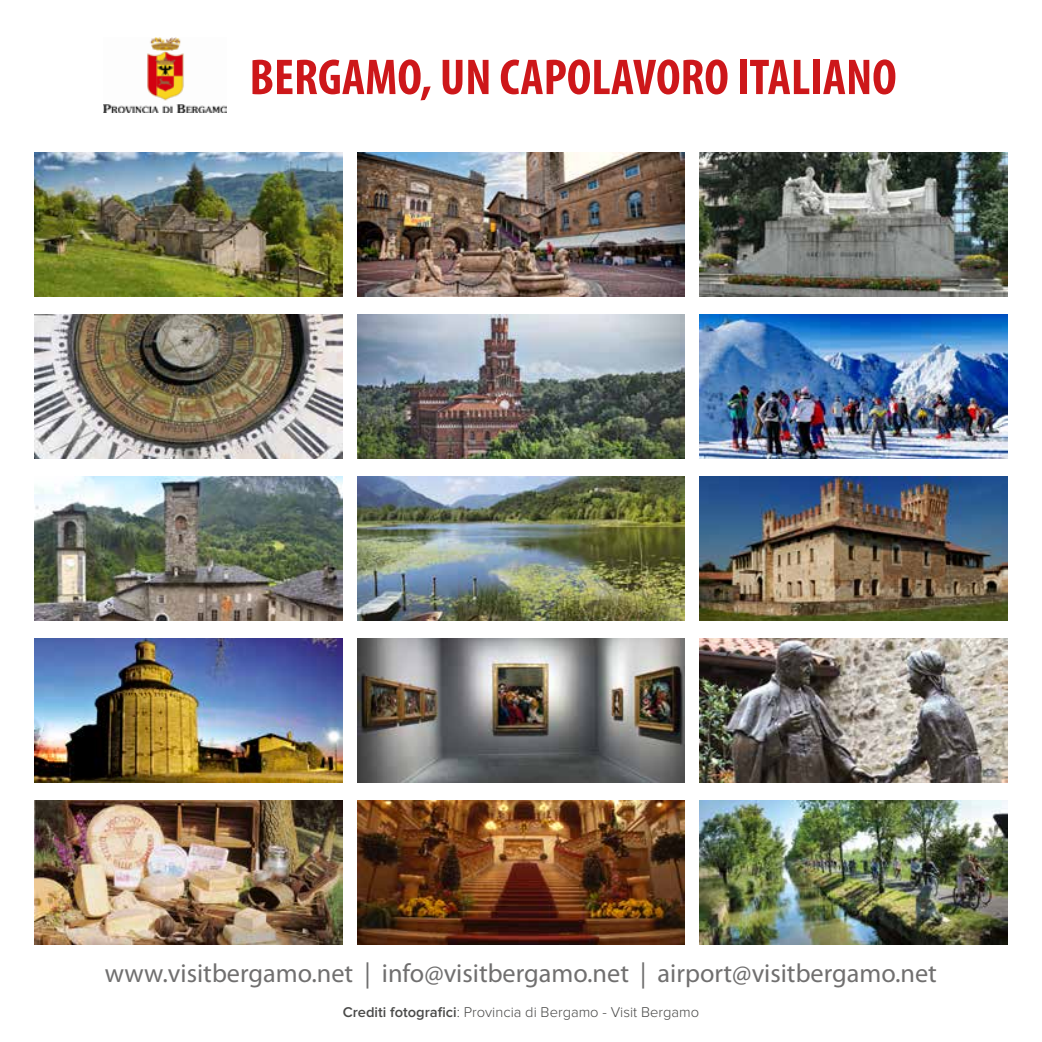
<style>
.page{position:relative;width:1042px;height:1042px;background:#fff}
.page>*{position:absolute;margin:0;border:0;box-sizing:border-box;transform-origin:0 0}
.t1{font:700 condensed 50.75px "Myriad Pro";color:#cd171a}
.t2{font:26.25px "Myriad Pro";color:#706f6f}
.t3{font:300 14.7px "Proxima Nova";color:#4a4a49}
.s1{font-weight:600}
</style>
<div class="page">
<img style="left:104px;top:38px;width:122px;height:74px">
<img style="left:35px;top:153px;width:307px;height:144px">
<img style="left:35px;top:315px;width:307px;height:143px">
<img style="left:35px;top:476px;width:307px;height:144px">
<img style="left:35px;top:638px;width:307px;height:144px">
<img style="left:35px;top:800px;width:307px;height:144px">
<img style="left:357px;top:153px;width:328px;height:144px">
<img style="left:357px;top:315px;width:328px;height:143px">
<img style="left:357px;top:476px;width:328px;height:144px">
<img style="left:357px;top:638px;width:328px;height:144px">
<img style="left:357px;top:800px;width:328px;height:144px">
<img style="left:699px;top:153px;width:308px;height:144px">
<img style="left:699px;top:315px;width:308px;height:143px">
<img style="left:699px;top:476px;width:308px;height:144px">
<img style="left:699px;top:638px;width:308px;height:144px">
<img style="left:699px;top:800px;width:308px;height:144px">
<h1 class="t1" style="left:249px;top:45px;width:648px">BERGAMO, UN CAPOLAVORO ITALIANO</h1>
<p class="t2" style="left:105px;top:957px;width:833px">www.visitbergamo.net | info@visitbergamo.net | airport@visitbergamo.net</p>
<p class="t3" style="left:343px;top:1005px;width:358px"><span class="s1">Crediti fotografici</span>: Provincia di Bergamo - Visit Bergamo</p>
</div>
